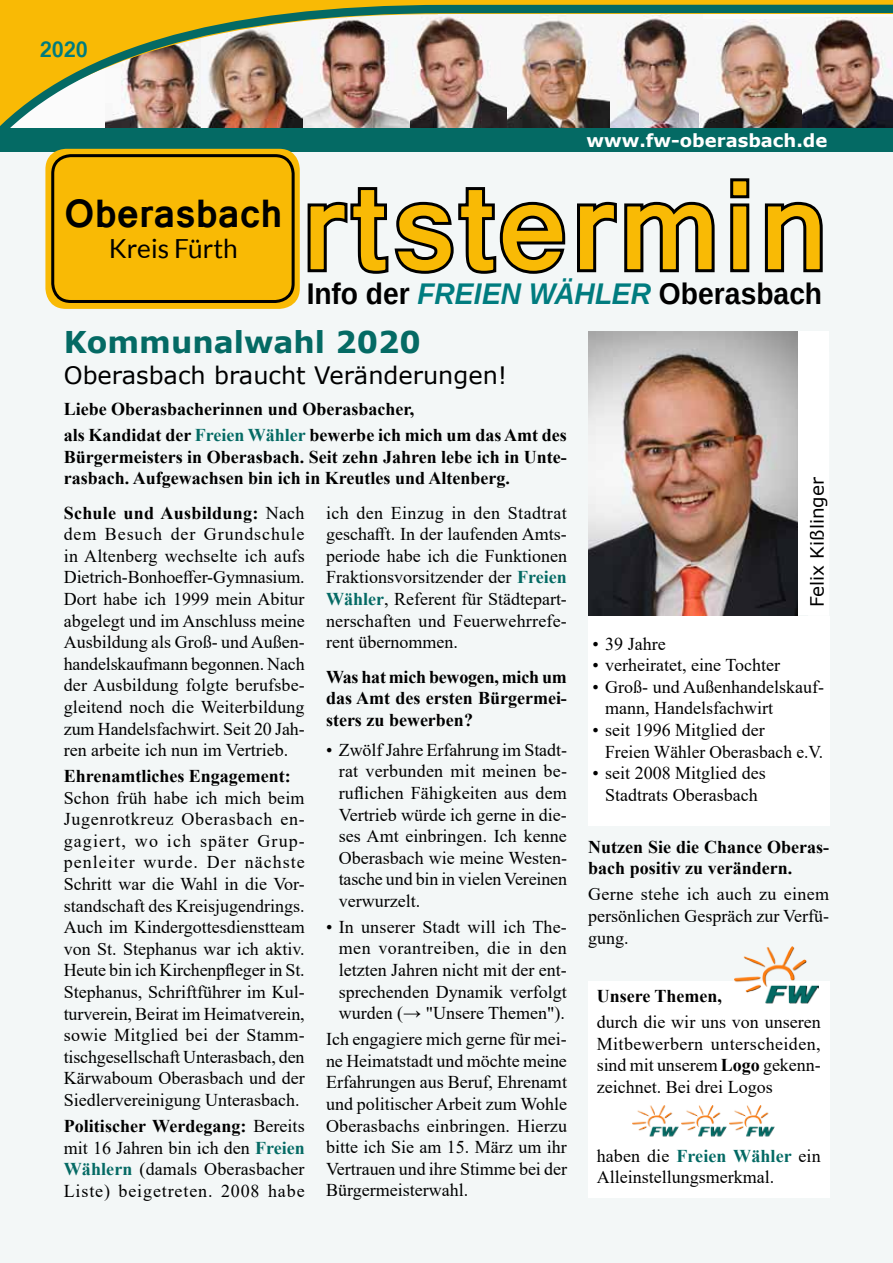
<style>
.page{position:relative;width:893px;height:1263px;background:#fff}
.page>*{position:absolute;margin:0;border:0;box-sizing:border-box;transform-origin:0 0}
.t1{font:700 141px "Latha";color:#f9ba05}
.t2{font:700 42.6px "Latha";color:#000}
.t3{font:700 30px "Arimo";color:#000;scale:.94 1}
.t4{font:700 30px "Verdana";color:#046a64}
.t5{font:26.25px "Lato";color:#000}
.t6{font:24px "Verdana";color:#000}
.t7{font:700 24px "Latha";color:#007c7f}
.t8{font:18.45px "Verdana";color:#000}
.t9{font:18px/21.6px "Times New Roman";color:#000;text-align:justify}
.t10{font:700 18px/21.6px "Times New Roman";color:#000}
.t11{font:700 18px "Verdana";color:#fff}
.s1{font-style:italic;color:#007c7f}
.s2{color:#046a64}
.s3{font-weight:700}
.s4{font-weight:700;color:#046a64}
</style>
<div class="page">
<div style="left:0;top:155px;width:893px;height:1108px;background:#f3f7f7"></div>
<div style="left:590px;top:331px;width:238px;height:284px;background:#fff"></div>
<img style="left:589px;top:331px;width:209px;height:285px">
<div style="left:588px;top:616px;width:241px;height:210px;background:#fff"></div>
<div style="left:588px;top:981px;width:241px;height:217px;background:#fff"></div>
<img style="left:632px;top:1105px;width:46px;height:31px">
<img style="left:681px;top:1105px;width:46px;height:31px">
<img style="left:729px;top:1105px;width:46px;height:31px">
<img style="left:734px;top:946px;width:85px;height:58px">
<div style="left:46px;top:150px;width:253px;height:158px;background:#f9ba05;border-radius:20px"></div>
<div style="left:45px;top:149px;width:255px;height:160px;border:2px solid #f9ba05;border-radius:20px"></div>
<div style="left:51px;top:154px;width:244px;height:149px;border:3px solid #000;border-radius:18px"></div>
<div style="left:381px;top:0;width:512px;height:14px;background:#f9ba05"></div>
<img style="left:0;top:1px;width:893px;height:154px">
<svg style="left:306px;top:186px;width:261px;height:90px"></svg>
<svg style="left:575px;top:200px;width:141px;height:74px"></svg>
<svg style="left:729px;top:177px;width:22px;height:97px"></svg>
<svg style="left:763px;top:200px;width:61px;height:74px"></svg>
<h3 class="t7" style="left:40px;top:30px;width:50px">2020</h3>
<h2 class="t2" style="left:64px;top:180px;width:220px">Oberasbach</h2>
<h3 class="t5" style="left:109px;top:234px;width:131px">Kreis Fürth</h3>
<p class="t11" style="left:587px;top:128px;width:242px">www.fw-oberasbach.de</p>
<h1 class="t1" style="left:300px;top:114px;width:532px">rtstermin</h1>
<h3 class="t3" style="left:307px;top:273px;width:550px">Info der <span class="s1">FREIEN WÄHLER</span> Oberasbach</h3>
<h3 class="t4" style="left:64px;top:321px;width:358px">Kommunalwahl 2020</h3>
<h3 class="t6" style="left:64px;top:359px;width:445px">Oberasbach braucht Veränderungen!</h3>
<p class="t10" style="left:64px;top:396px;width:505px;line-height:25.8px">Liebe Oberasbacherinnen und Oberasbacher,<br>als Kandidat der <span class="s2">Freien Wähler</span> bewerbe ich mich um das Amt des</p>
<p class="t10" style="left:64px;top:445px;width:505px">Bürgermeisters in Oberasbach. Seit zehn Jahren lebe ich in Unte&shy;rasbach. Aufgewachsen bin ich in Kreutles und Altenberg.</p>
<p class="t9" style="left:64px;top:501px;width:243px"><span class="s3">Schule und Ausbildung:</span> Nach dem Besuch der Grundschule in Altenberg wechselte ich aufs Dietrich-Bonhoeffer-Gymnasium.<br>Dort habe ich 1999 mein Abitur abgelegt und im Anschluss meine Ausbildung als Groß- und Außen&shy;handelskaufmann begonnen. Nach der Ausbildung folgte berufsbe&shy;gleitend noch die Weiterbildung zum Handelsfachwirt. Seit 20 Jah&shy;ren arbeite ich nun im Vertrieb.</p>
<p class="t10" style="left:64px;top:765px;width:229px">Ehrenamtliches Engagement:</p>
<p class="t9" style="left:64px;top:786px;width:243px">Schon früh habe ich mich beim Jugenrotkreuz Oberasbach en&shy;gagiert, wo ich später Grup&shy;penleiter wurde. Der nächste Schritt war die Wahl in die Vor&shy;standschaft des Kreisjugendrings.<br>Auch im Kindergottesdienstteam von St. Stephanus war ich aktiv.<br>Heute bin ich Kirchenpfleger in St.<br>Stephanus, Schriftführer im Kul&shy;turverein, Beirat im Heimatverein, sowie Mitglied bei der Stamm&shy;tischgesellschaft Unterasbach, den Kärwaboum Oberasbach und der Siedlervereinigung Unterasbach.</p>
<p class="t9" style="left:64px;top:1114px;width:242px"><span class="s3">Politischer Werdegang:</span> Bereits mit 16 Jahren bin ich den <span class="s4">Freien Wählern</span> (damals Oberasbacher Liste) beigetreten. 2008 habe</p>
<p class="t9" style="left:326px;top:501px;width:242px">ich den Einzug in den Stadtrat geschafft. In der laufenden Amts&shy;periode habe ich die Funktionen Fraktionsvorsitzender der <span class="s4">Freien Wähler</span>, Referent für Städtepart&shy;nerschaften und Feuerwehrrefe&shy;rent übernommen.</p>
<p class="t10" style="left:326px;top:665px;width:242px;text-align:justify">Was hat mich bewogen, mich um das Amt des ersten Bürgermei&shy;sters zu bewerben?</p>
<p class="t9" style="left:339px;top:738px;width:230px;text-indent:-13px">• Zwölf Jahre Erfahrung im Stadt&shy;rat verbunden mit meinen be&shy;ruflichen Fähigkeiten aus dem Vertrieb würde ich gerne in die&shy;ses Amt einbringen. Ich kenne Oberasbach wie meine Westen&shy;tasche und bin in vielen Vereinen verwurzelt.</p>
<p class="t9" style="left:339px;top:915px;width:230px;text-indent:-13px">• In unserer Stadt will ich The&shy;men vorantreiben, die in den letzten Jahren nicht mit der ent&shy;sprechenden Dynamik verfolgt wurden (→ "Unsere Themen").</p>
<p class="t9" style="left:326px;top:1028px;width:243px">Ich engagiere mich gerne für mei&shy;ne Heimatstadt und möchte meine Erfahrungen aus Beruf, Ehrenamt und politischer Arbeit zum Wohle Oberasbachs einbringen. Hierzu bitte ich Sie am 15. März um ihr Vertrauen und ihre Stimme bei der Bürgermeisterwahl.</p>
<p class="t8" style="left:804px;top:607px;width:132px;rotate:-90deg">Felix Kißlinger</p>
<p class="t9" style="left:592px;top:632px;width:75px">• 39 Jahre</p>
<p class="t9" style="left:592px;top:654px;width:189px">• verheiratet, eine Tochter</p>
<p class="t9" style="left:605px;top:675px;width:220px;text-indent:-13px">• Groß- und Außenhandelskauf&shy;mann, Handelsfachwirt</p>
<p class="t9" style="left:605px;top:718px;width:220px;text-indent:-13px">• seit 1996 Mitglied der<br>Freien Wähler Oberasbach e.V.</p>
<p class="t9" style="left:592px;top:762px;width:175px;text-align:center">• seit 2008 Mitglied des<br>Stadtrats Oberasbach</p>
<p class="t10" style="left:588px;top:835px;width:243px">Nutzen Sie die Chance Oberas&shy;bach positiv zu verändern.</p>
<p class="t9" style="left:588px;top:883px;width:243px">Gerne stehe ich auch zu einem persönlichen Gespräch zur Verfü&shy;gung.</p>
<p class="t10" style="left:597px;top:985px;width:127px">Unsere Themen,</p>
<p class="t9" style="left:597px;top:1011px;width:225px">durch die wir uns von unseren Mitbewerbern unterscheiden, sind mit unserem <span class="s3">Logo</span> gekenn&shy;zeichnet. Bei drei Logos</p>
<p class="t9" style="left:597px;top:1144px;width:225px">haben die <span class="s4">Freien Wähler</span> ein<br>Alleinstellungsmerkmal.</p>
</div>
